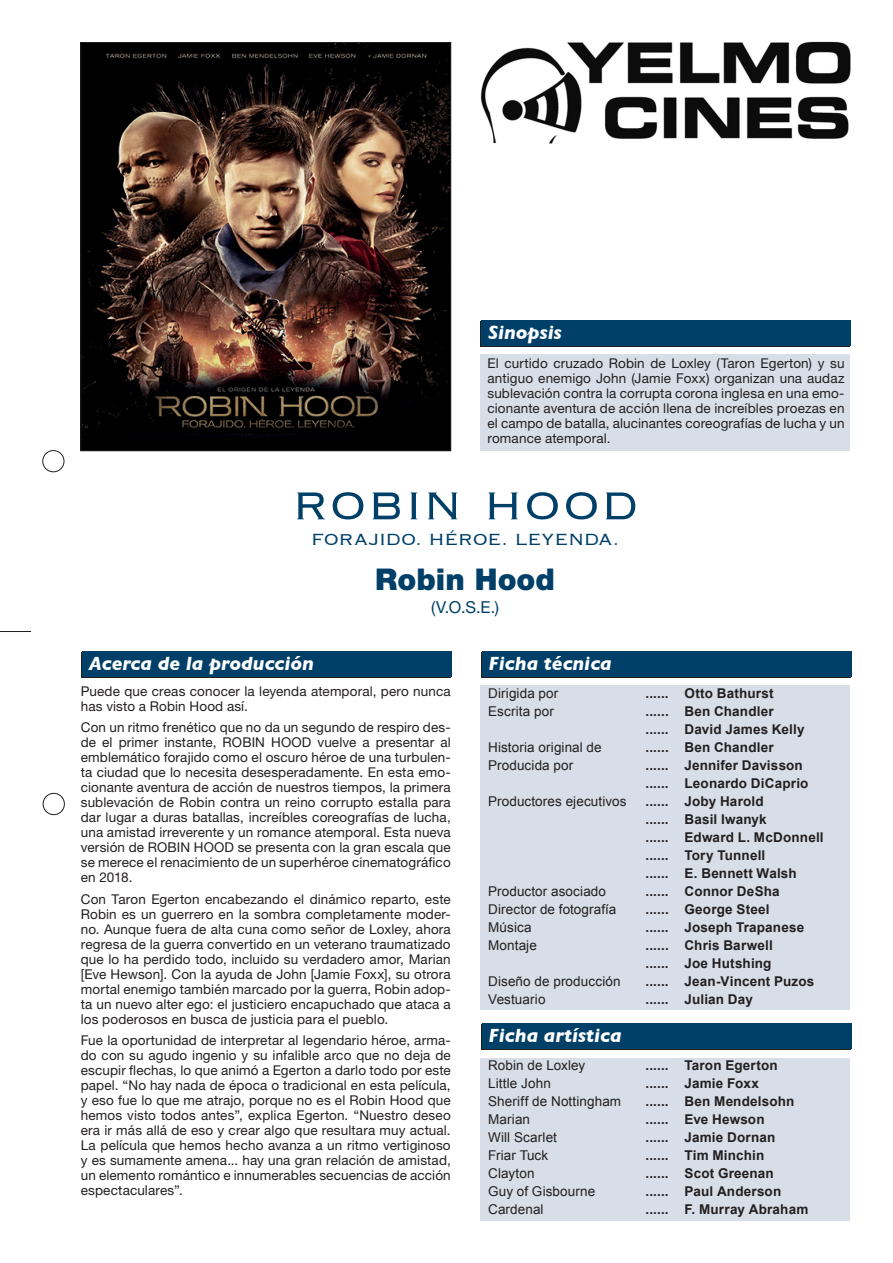
<style>
.page{position:relative;width:893px;height:1263px;background:#fff}
.page>*{position:absolute;margin:0;border:0;box-sizing:border-box;transform-origin:0 0}
.t1{font:300 51px "Copperplate";letter-spacing:.02em;color:#004068}
.t2{font:900 30px "Helvetica Neue";color:#004068}
.t3{font:300 21px "Copperplate";letter-spacing:-.015em;color:#004068}
.t4{font:italic 700 19.5px "Gill Sans";color:#fff}
.t5{font:16.5px "Helvetica Neue";color:#004068}
.t6{font:13.5px/15px "Helvetica Neue";letter-spacing:.01em;color:#231f20;text-align:justify}
.t7{font:700 13.5px "Arial";letter-spacing:.01em;color:#231f20}
.t8{font:13.5px "Arial";letter-spacing:.005em;color:#231f20}
</style>
<div class="page">
<img style="left:82px;top:44px;width:367px;height:405px">
<div style="left:80px;top:42px;width:371px;height:409px;border:1px solid #231f20"></div>
<div style="left:480px;top:321px;width:370px;height:26px;background:#231f20"></div>
<div style="left:81px;top:652px;width:370px;height:26px;background:#231f20"></div>
<div style="left:481px;top:320px;width:370px;height:26px;background:#004068"></div>
<div style="left:82px;top:651px;width:370px;height:26px;background:#004068"></div>
<div style="left:480px;top:354px;width:370px;height:96px;background:#d7dee8"></div>
<hr style="left:0;top:631px;width:31px;height:1px;background:#231f20">
<div style="left:43px;top:450px;width:21px;height:22px;border:1px solid #231f20;border-radius:50%"></div>
<div style="left:43px;top:793px;width:22px;height:22px;border:1px solid #231f20;border-radius:50%"></div>
<img style="left:480px;top:41px;width:370px;height:102px">
<div style="left:481px;top:652px;width:369px;height:26px;background:#231f20"></div>
<div style="left:481px;top:1024px;width:369px;height:26px;background:#231f20"></div>
<div style="left:482px;top:651px;width:369px;height:26px;background:#004068"></div>
<div style="left:482px;top:1023px;width:369px;height:26px;background:#004068"></div>
<div style="left:480px;top:685px;width:370px;height:325px;background:#d7dee8"></div>
<div style="left:480px;top:1057px;width:370px;height:163px;background:#d7dee8"></div>
<p class="t4" style="left:488px;top:321px;width:75px">Sinopsis</p>
<p class="t6" style="left:487px;top:355px;width:359px">El curtido cruzado Robin de Loxley (Taron Egerton) y su antiguo enemigo John (Jamie Foxx) organizan una audaz sublevación contra la corrupta corona inglesa en una emo&shy;cionante aventura de acción llena de increíbles proezas en el campo de batalla, alucinantes coreografías de lucha y un romance atemporal.</p>
<p class="t1" style="left:292px;top:472px;width:348px">ROBIN HOOD</p>
<p class="t3" style="left:311px;top:525px;width:310px">FORAJIDO. HÉROE. LEYENDA.</p>
<p class="t2" style="left:375px;top:561px;width:181px">Robin Hood</p>
<p class="t5" style="left:431px;top:598px;width:70px">(V.O.S.E.)</p>
<p class="t4" style="left:89px;top:652px;width:227px">Acerca de la producción</p>
<p class="t6" style="left:81px;top:683px;width:371px">Puede que creas conocer la leyenda atemporal, pero nunca has visto a Robin Hood así.</p>
<p class="t6" style="left:81px;top:720px;width:371px">Con un ritmo frenético que no da un segundo de respiro des&shy;de el primer instante, ROBIN HOOD vuelve a presentar al emblemático forajido como el oscuro héroe de una turbulen&shy;ta ciudad que lo necesita desesperadamente. En esta emo&shy;cionante aventura de acción de nuestros tiempos, la primera sublevación de Robin contra un reino corrupto estalla para dar lugar a duras batallas, increíbles coreografías de lucha, una amistad irreverente y un romance atemporal. Esta nueva versión de ROBIN HOOD se presenta con la gran escala que se merece el renacimiento de un superhéroe cinematográfico en 2018.</p>
<p class="t6" style="left:81px;top:891px;width:371px">Con Taron Egerton encabezando el dinámico reparto, este Robin es un guerrero en la sombra completamente moder&shy;no. Aunque fuera de alta cuna como señor de Loxley, ahora regresa de la guerra convertido en un veterano traumatizado que lo ha perdido todo, incluido su verdadero amor, Marian [Eve Hewson]. Con la ayuda de John [Jamie Foxx], su otrora mortal enemigo también marcado por la guerra, Robin adop&shy;ta un nuevo alter ego: el justiciero encapuchado que ataca a los poderosos en busca de justicia para el pueblo.</p>
<p class="t6" style="left:81px;top:1032px;width:371px">Fue la oportunidad de interpretar al legendario héroe, arma&shy;do con su agudo ingenio y su infalible arco que no deja de escupir flechas, lo que animó a Egerton a darlo todo por este papel. “No hay nada de época o tradicional en esta película, y eso fue lo que me atrajo, porque no es el Robin Hood que hemos visto todos antes”, explica Egerton. “Nuestro deseo era ir más allá de eso y crear algo que resultara muy actual.<br>La película que hemos hecho avanza a un ritmo vertiginoso y es sumamente amena... hay una gran relación de amistad, un elemento romántico e innumerables secuencias de acción espectaculares”.</p>
<p class="t4" style="left:489px;top:652px;width:125px">Ficha técnica</p>
<p class="t8" style="left:488px;top:686px;width:72px">Dirigida por</p>
<p class="t7" style="left:645px;top:686px;width:130px">...... Otto Bathurst</p>
<p class="t8" style="left:488px;top:704px;width:67px">Escrita por</p>
<p class="t7" style="left:645px;top:704px;width:130px">...... Ben Chandler</p>
<p class="t7" style="left:645px;top:722px;width:161px">...... David James Kelly</p>
<p class="t8" style="left:488px;top:740px;width:115px">Historia original de</p>
<p class="t7" style="left:645px;top:740px;width:130px">...... Ben Chandler</p>
<p class="t8" style="left:488px;top:758px;width:87px">Producida por</p>
<p class="t7" style="left:645px;top:758px;width:159px">...... Jennifer Davisson</p>
<p class="t7" style="left:645px;top:776px;width:165px">...... Leonardo DiCaprio</p>
<p class="t8" style="left:488px;top:794px;width:140px">Productores ejecutivos</p>
<p class="t7" style="left:645px;top:794px;width:120px">...... Joby Harold</p>
<p class="t7" style="left:645px;top:812px;width:123px">...... Basil Iwanyk</p>
<p class="t7" style="left:645px;top:830px;width:180px">...... Edward L. McDonnell</p>
<p class="t7" style="left:645px;top:848px;width:121px">...... Tory Tunnell</p>
<p class="t7" style="left:645px;top:866px;width:153px">...... E. Bennett Walsh</p>
<p class="t8" style="left:488px;top:884px;width:119px">Productor asociado</p>
<p class="t7" style="left:645px;top:884px;width:136px">...... Connor DeSha</p>
<p class="t8" style="left:488px;top:902px;width:130px">Director de fotografía</p>
<p class="t7" style="left:645px;top:902px;width:126px">...... George Steel</p>
<p class="t8" style="left:488px;top:920px;width:45px">Música</p>
<p class="t7" style="left:645px;top:920px;width:160px">...... Joseph Trapanese</p>
<p class="t8" style="left:488px;top:938px;width:50px">Montaje</p>
<p class="t7" style="left:645px;top:938px;width:129px">...... Chris Barwell</p>
<p class="t7" style="left:645px;top:956px;width:127px">...... Joe Hutshing</p>
<p class="t8" style="left:488px;top:974px;width:134px">Diseño de producción</p>
<p class="t7" style="left:645px;top:974px;width:170px">...... Jean-Vincent Puzos</p>
<p class="t8" style="left:488px;top:992px;width:59px">Vestuario</p>
<p class="t7" style="left:645px;top:992px;width:109px">...... Julian Day</p>
<p class="t4" style="left:489px;top:1024px;width:135px">Ficha artística</p>
<p class="t8" style="left:488px;top:1058px;width:99px">Robin de Loxley</p>
<p class="t7" style="left:645px;top:1058px;width:134px">...... Taron Egerton</p>
<p class="t8" style="left:488px;top:1076px;width:64px">Little John</p>
<p class="t7" style="left:645px;top:1076px;width:115px">...... Jamie Foxx</p>
<p class="t8" style="left:488px;top:1094px;width:135px">Sheriff de Nottingham</p>
<p class="t7" style="left:645px;top:1094px;width:150px">...... Ben Mendelsohn</p>
<p class="t8" style="left:488px;top:1112px;width:43px">Marian</p>
<p class="t7" style="left:645px;top:1112px;width:121px">...... Eve Hewson</p>
<p class="t8" style="left:488px;top:1130px;width:70px">Will Scarlet</p>
<p class="t7" style="left:645px;top:1130px;width:131px">...... Jamie Dornan</p>
<p class="t8" style="left:488px;top:1148px;width:62px">Friar Tuck</p>
<p class="t7" style="left:645px;top:1148px;width:120px">...... Tim Minchin</p>
<p class="t8" style="left:488px;top:1166px;width:48px">Clayton</p>
<p class="t7" style="left:645px;top:1166px;width:130px">...... Scot Greenan</p>
<p class="t8" style="left:488px;top:1184px;width:109px">Guy of Gisbourne</p>
<p class="t7" style="left:645px;top:1184px;width:137px">...... Paul Anderson</p>
<p class="t8" style="left:488px;top:1202px;width:57px">Cardenal</p>
<p class="t7" style="left:645px;top:1202px;width:164px">...... F. Murray Abraham</p>
</div>
